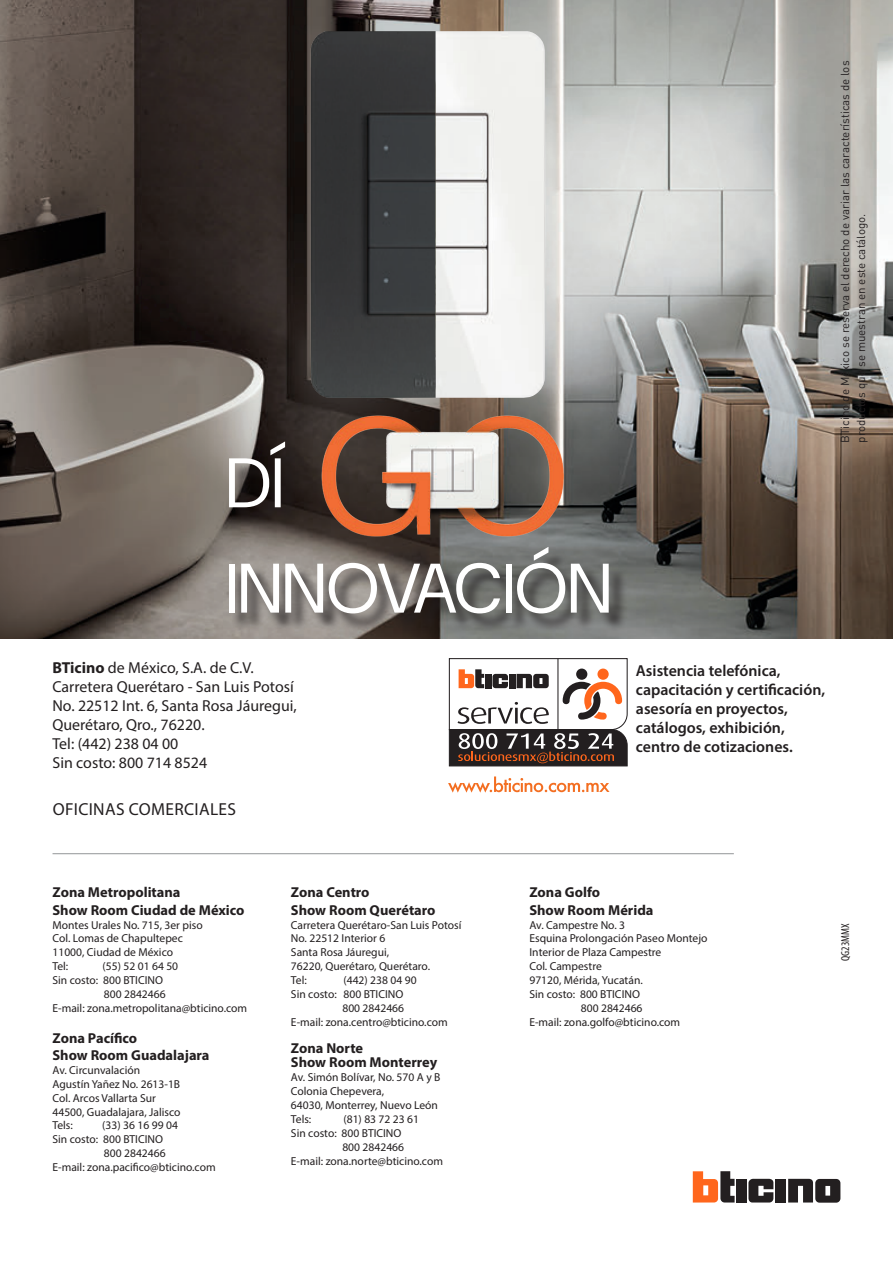
<style>
.page{position:relative;width:893px;height:1263px;background:#fff}
.page>*{position:absolute;margin:0;border:0;box-sizing:border-box;transform-origin:0 0}
.t1{font:69.9px "DM Sans 9 pt";color:#fff}
.B_1__Indir_-_BT{font:17.4px "Myriad Pro";letter-spacing:.02em;color:#231f20}
.B_1__Indir{font:15.9px/19px "Myriad Pro";color:#231f20}
.t2{font:600 15.9px "Myriad Pro";color:#231f20}
.B_1__Indir_-_BT-2{font:15.9px "Myriad Pro";color:#231f20}
.R_region_address{font:700 14.4px "Myriad Pro";color:#231f20}
.R_region_address-2{font:11.55px "Myriad Pro";color:#231f20}
.B_1__Indir-2{font:11.55px "Myriad Pro";color:#231f20}
.B_Elenco{font:11.55px/15.9px "DIN Pro";color:#231f20}
.t3{font:condensed 11.55px "Myriad Pro";color:#231f20}
.s1{font-weight:700}
</style>
<div class="page">
<img style="left:0;top:0;width:893px;height:639px">
<div style="left:776px;top:1179px;width:10px;height:23px;background:#231f20"></div>
<div style="left:736px;top:1179px;width:10px;height:23px;background:#231f20"></div>
<svg style="left:693px;top:1171px;width:42px;height:31px"></svg>
<svg style="left:748px;top:1178px;width:25px;height:24px"></svg>
<svg style="left:788px;top:1179px;width:52px;height:24px"></svg>
<img style="left:311px;top:31px;width:234px;height:299px">
<img style="left:276px;top:330px;width:334px;height:220px">
<svg style="left:448px;top:658px;width:180px;height:109px"></svg>
<svg style="left:448px;top:776px;width:161px;height:17px"></svg>
<hr style="left:53px;top:853px;width:681px;height:1px;background:#939598">
<div style="left:232px;top:550px;width:396px;height:82px;background:#231f20;opacity:.75"></div>
<div style="left:232px;top:445px;width:72px;height:81px;background:#231f20;opacity:.75"></div>
<p class="t1" style="left:226px;top:440px;width:59px">DÍ</p>
<p class="t1" style="left:226px;top:545px;width:387px">INNOVACIÓN</p>
<p class="B_1__Indir_-_BT-2" style="left:53px;top:658px;width:203px"><span class="s1">BTicino</span> de México, S.A. de C.V.</p>
<p class="B_1__Indir" style="left:53px;top:677px;width:246px">Carretera Querétaro - San Luis Potosí<br>No. 22512 Int. 6, Santa Rosa Jáuregui,<br>Querétaro, Qro., 76220.</p>
<p class="B_1__Indir" style="left:53px;top:734px;width:127px">Tel: (442) 238 04 00</p>
<p class="B_1__Indir" style="left:53px;top:753px;width:156px">Sin costo: 800 714 8524</p>
<p class="B_1__Indir_-_BT" style="left:53px;top:798px;width:185px">OFICINAS COMERCIALES</p>
<p class="B_Elenco" style="left:837px;top:443px;width:383px;rotate:-90deg">BTicino de México se reserva el derecho de variar las características de los productos que se muestran en este catálogo.</p>
<p class="t2" style="left:636px;top:660px;width:146px">Asistencia telefónica,</p>
<p class="t2" style="left:636px;top:679px;width:191px">capacitación y certificación,</p>
<p class="t2" style="left:636px;top:698px;width:153px">asesoría en proyectos,</p>
<p class="t2" style="left:636px;top:717px;width:150px">catálogos, exhibición,</p>
<p class="t2" style="left:636px;top:736px;width:158px">centro de cotizaciones.</p>
<p class="R_region_address" style="left:53px;top:883px;width:130px">Zona Metropolitana</p>
<p class="R_region_address" style="left:53px;top:900px;width:194px">Show Room Ciudad de México</p>
<p class="B_1__Indir-2" style="left:53px;top:917px;width:152px">Montes Urales No. 715, 3er piso</p>
<p class="B_1__Indir-2" style="left:53px;top:931px;width:132px">Col. Lomas de Chapultepec</p>
<p class="B_1__Indir-2" style="left:53px;top:945px;width:122px">11000, Ciudad de México</p>
<p class="B_1__Indir-2" style="left:53px;top:959px;width:17px">Tel:</p>
<p class="B_1__Indir-2" style="left:103px;top:959px;width:77px">(55) 52 01 64 50</p>
<p class="B_1__Indir-2" style="left:53px;top:973px;width:112px">Sin costo: 800 BTICINO</p>
<p class="B_1__Indir-2" style="left:104px;top:987px;width:63px">800 2842466</p>
<p class="B_1__Indir-2" style="left:53px;top:1001px;width:196px">E-mail: zona.metropolitana@bticino.com</p>
<p class="R_region_address" style="left:53px;top:1028px;width:86px">Zona Pacífico</p>
<p class="R_region_address" style="left:53px;top:1046px;width:158px">Show Room Guadalajara</p>
<p class="R_region_address-2" style="left:53px;top:1063px;width:89px">Av. Circunvalación</p>
<p class="R_region_address-2" style="left:53px;top:1077px;width:129px">Agustín Yañez No. 2613-1B</p>
<p class="R_region_address-2" style="left:53px;top:1091px;width:105px">Col. Arcos Vallarta Sur</p>
<p class="R_region_address-2" style="left:53px;top:1104px;width:130px">44500, Guadalajara, Jalisco</p>
<p class="R_region_address-2" style="left:53px;top:1118px;width:22px">Tels:</p>
<p class="R_region_address-2" style="left:102px;top:1118px;width:77px">(33) 36 16 99 04</p>
<p class="R_region_address-2" style="left:53px;top:1132px;width:112px">Sin costo: 800 BTICINO</p>
<p class="R_region_address-2" style="left:104px;top:1146px;width:63px">800 2842466</p>
<p class="R_region_address-2" style="left:53px;top:1160px;width:165px">E-mail: zona.pacifico@bticino.com</p>
<p class="R_region_address" style="left:291px;top:883px;width:80px">Zona Centro</p>
<p class="R_region_address" style="left:291px;top:900px;width:146px">Show Room Querétaro</p>
<p class="B_1__Indir-2" style="left:291px;top:917px;width:172px">Carretera Querétaro-San Luis Potosí</p>
<p class="B_1__Indir-2" style="left:291px;top:931px;width:96px">No. 22512 Interior 6</p>
<p class="B_1__Indir-2" style="left:291px;top:945px;width:100px">Santa Rosa Jáuregui,</p>
<p class="B_1__Indir-2" style="left:291px;top:959px;width:141px">76220, Querétaro, Querétaro.</p>
<p class="R_region_address-2" style="left:291px;top:973px;width:17px">Tel:</p>
<p class="R_region_address-2" style="left:343px;top:973px;width:75px">(442) 238 04 90</p>
<p class="R_region_address-2" style="left:291px;top:987px;width:114px">Sin costo: 800 BTICINO</p>
<p class="R_region_address-2" style="left:342px;top:1001px;width:63px">800 2842466</p>
<p class="R_region_address-2" style="left:291px;top:1014px;width:158px">E-mail: zona.centro@bticino.com</p>
<p class="R_region_address" style="left:291px;top:1039px;width:74px">Zona Norte</p>
<p class="R_region_address" style="left:291px;top:1053px;width:148px">Show Room Monterrey</p>
<p class="R_region_address-2" style="left:291px;top:1070px;width:151px">Av. Simón Bolívar, No. 570 A y B</p>
<p class="R_region_address-2" style="left:291px;top:1084px;width:95px">Colonia Chepevera,</p>
<p class="R_region_address-2" style="left:291px;top:1098px;width:148px">64030, Monterrey, Nuevo León</p>
<p class="R_region_address-2" style="left:291px;top:1112px;width:22px">Tels:</p>
<p class="R_region_address-2" style="left:343px;top:1112px;width:77px">(81) 83 72 23 61</p>
<p class="R_region_address-2" style="left:291px;top:1126px;width:112px">Sin costo: 800 BTICINO</p>
<p class="R_region_address-2" style="left:342px;top:1140px;width:63px">800 2842466</p>
<p class="R_region_address-2" style="left:291px;top:1154px;width:154px">E-mail: zona.norte@bticino.com</p>
<p class="R_region_address" style="left:529px;top:883px;width:72px">Zona Golfo</p>
<p class="R_region_address" style="left:529px;top:900px;width:126px">Show Room Mérida</p>
<p class="R_region_address-2" style="left:529px;top:917px;width:97px">Av. Campestre No. 3</p>
<p class="R_region_address-2" style="left:529px;top:931px;width:180px">Esquina Prolongación Paseo Montejo</p>
<p class="R_region_address-2" style="left:529px;top:945px;width:133px">Interior de Plaza Campestre</p>
<p class="R_region_address-2" style="left:529px;top:959px;width:74px">Col. Campestre</p>
<p class="R_region_address-2" style="left:529px;top:973px;width:115px">97120, Mérida, Yucatán.</p>
<p class="R_region_address-2" style="left:529px;top:987px;width:112px">Sin costo: 800 BTICINO</p>
<p class="R_region_address-2" style="left:581px;top:1001px;width:63px">800 2842466</p>
<p class="R_region_address-2" style="left:529px;top:1014px;width:152px">E-mail: zona.golfo@bticino.com</p>
<p class="t3" style="left:838px;top:961px;width:39px;rotate:-90deg">QG23MMX</p>
</div>
